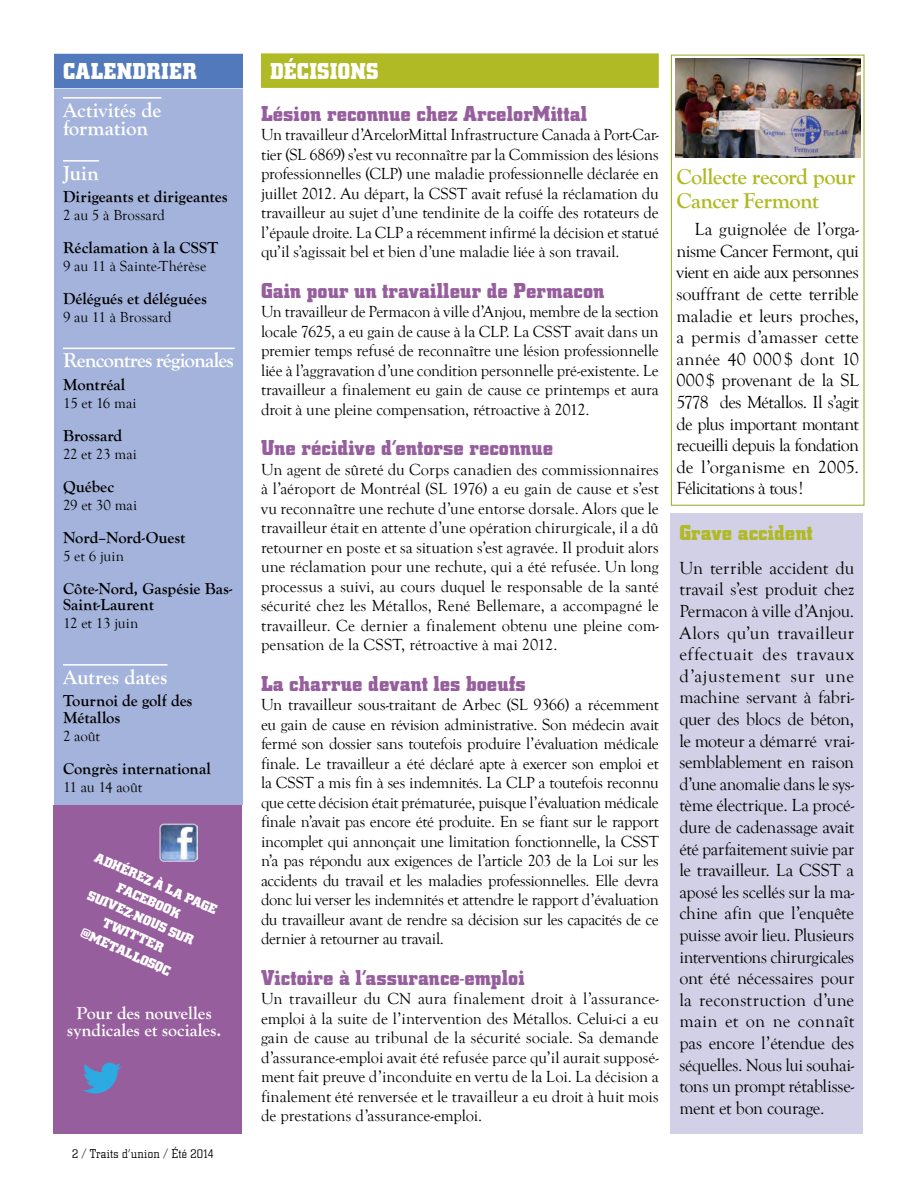
<style>
.page{position:relative;width:918px;height:1188px;background:#fff}
.page>*{position:absolute;margin:0;border:0;box-sizing:border-box;transform-origin:0 0}
.t1{font:700 24px "City D";letter-spacing:.015em;color:#fff}
.t2{font:700 22.5px "City D";letter-spacing:.01em;color:#965e9d}
.t3{font:700 22.5px/24px "Goudy Old Style T";letter-spacing:-.025em;color:#b0ba25}
.t4{font:700 22.5px "City D";color:#b0ba25}
.t5{font:700 21px/18px "Goudy Old Style T";letter-spacing:-.015em;color:#fff}
.t6{font:700 21px "Goudy Old Style T";letter-spacing:-.04em;color:#fff}
.t7{font:18px/21.6px "Goudy Old Style T";letter-spacing:-.02em;color:#000;text-align:justify}
.t8{font:700 18px/16.5px "Goudy Old Style T";color:#fff;text-align:center}
.t9{font:16.5px/19.5px "Goudy Old Style T";letter-spacing:-.01em;color:#000;text-align:justify}
.t10{font:700 16.5px/16.5px "Goudy Old Style T";letter-spacing:.005em;color:#000}
.t11{font:15px "Goudy Old Style T";color:#000}
.t12{font:700 14.4px/18.8px "City D";color:#fff;text-align:center;scale:1.1 1}
.t13{font:13.5px "City D Ligh";letter-spacing:.02em;color:#000}
</style>
<div class="page">
<div style="left:54px;top:89px;width:189px;height:716px;background:#a4b3db"></div>
<hr style="left:63px;top:97px;width:98px;height:2px;background:#fff">
<hr style="left:63px;top:160px;width:36px;height:2px;background:#fff">
<hr style="left:63px;top:348px;width:172px;height:1px;background:#fff">
<hr style="left:63px;top:664px;width:104px;height:2px;background:#fff">
<div style="left:54px;top:54px;width:189px;height:34px;background:#5279bc"></div>
<div style="left:53px;top:805px;width:189px;height:329px;background:#965e9d"></div>
<svg style="left:83px;top:1063px;width:38px;height:30px"></svg>
<svg style="left:197px;top:825px;width:1px;height:35px"></svg>
<img style="left:159px;top:824px;width:38px;height:38px">
<div style="left:670px;top:513px;width:193px;height:620px;background:#d1d0e6"></div>
<div style="left:261px;top:53px;width:398px;height:35px;background:#b0ba25"></div>
<div style="left:671px;top:55px;width:194px;height:451px;border:1px solid #a4b139"></div>
<img style="left:675px;top:59px;width:185px;height:98px">
<h1 class="t1" style="left:63px;top:58px;width:135px">Calendrier</h1>
<p class="t5" style="left:63px;top:101px;width:100px">Activités de formation</p>
<p class="t5" style="left:63px;top:164px;width:37px">Juin</p>
<p class="t10" style="left:63px;top:189px;width:166px">Dirigeants et dirigeantes</p>
<p class="t11" style="left:63px;top:207px;width:104px">2 au 5 à Brossard</p>
<p class="t10" style="left:63px;top:240px;width:157px">Réclamation à la CSST</p>
<p class="t11" style="left:63px;top:258px;width:145px">9 au 11 à Sainte-Thérèse</p>
<p class="t10" style="left:63px;top:291px;width:145px">Délégués et déléguées</p>
<p class="t11" style="left:63px;top:309px;width:110px">9 au 11 à Brossard</p>
<p class="t6" style="left:63px;top:348px;width:172px">Rencontres régionales</p>
<p class="t10" style="left:63px;top:376px;width:64px">Montréal</p>
<p class="t11" style="left:63px;top:394px;width:75px">15 et 16 mai</p>
<p class="t10" style="left:63px;top:427px;width:61px">Brossard</p>
<p class="t11" style="left:63px;top:445px;width:75px">22 et 23 mai</p>
<p class="t10" style="left:63px;top:478px;width:53px">Québec</p>
<p class="t11" style="left:63px;top:496px;width:76px">29 et 30 mai</p>
<p class="t10" style="left:63px;top:529px;width:124px">Nord–Nord-Ouest</p>
<p class="t11" style="left:63px;top:547px;width:62px">5 et 6 juin</p>
<p class="t10" style="left:63px;top:580px;width:171px">Côte-Nord, Gaspésie Bas-<br>Saint-Laurent</p>
<p class="t11" style="left:63px;top:615px;width:77px">12 et 13 juin</p>
<p class="t5" style="left:63px;top:668px;width:106px">Autres dates</p>
<p class="t10" style="left:63px;top:693px;width:131px">Tournoi de golf des<br>Métallos</p>
<p class="t11" style="left:63px;top:727px;width:39px">2 août</p>
<p class="t10" style="left:63px;top:760px;width:149px">Congrès international</p>
<p class="t11" style="left:63px;top:778px;width:81px">11 au 14 août</p>
<p class="t12" style="left:100px;top:847px;width:122px;rotate:24deg">Adhérez à la page<br>Facebook<br>Suivez-nous sur<br>Twitt er<br>@Met allosQc</p>
<p class="t8" style="left:67px;top:1005px;width:155px">Pour des nouvelles syndicales et sociales.</p>
<p class="t13" style="left:72px;top:1147px;width:143px">2 / Traits d’union / Été 2014</p>
<h1 class="t1" style="left:270px;top:58px;width:109px">Décisions</h1>
<h2 class="t2" style="left:261px;top:101px;width:328px">Lésion reconnue chez ArcelorMittal</h2>
<p class="t9" style="left:261px;top:126px;width:399px">Un travailleur d’ArcelorMittal Infrastructure Canada à Port-Car&shy;tier (SL 6869) s’est vu reconnaître par la Commission des lésions professionnelles (CLP) une maladie professionnelle déclarée en juillet 2012. Au départ, la CSST avait refusé la réclamation du travailleur au sujet d’une tendinite de la coiffe des rotateurs de l’épaule droite. La CLP a récemment infirmé la décision et statué qu’il s’agissait bel et bien d’une maladie liée à son travail.</p>
<h2 class="t2" style="left:261px;top:278px;width:345px">Gain pour un travailleur de Permacon</h2>
<p class="t9" style="left:261px;top:303px;width:399px">Un travailleur de Permacon à ville d’Anjou, membre de la section locale 7625, a eu gain de cause à la CLP. La CSST avait dans un premier temps refusé de reconnaître une lésion professionnelle liée à l’aggravation d’une condition personnelle pré-existente. Le travailleur a finalement eu gain de cause ce printemps et aura droit à une pleine compensation, rétroactive à 2012.</p>
<h2 class="t2" style="left:261px;top:435px;width:294px">Une récidive d’entorse reconnue</h2>
<p class="t9" style="left:261px;top:460px;width:399px">Un agent de sûreté du Corps canadien des commissionnaires à l’aéroport de Montréal (SL 1976) a eu gain de cause et s’est vu reconnaître une rechute d’une entorse dorsale. Alors que le travailleur était en attente d’une opération chirurgicale, il a dû retourner en poste et sa situation s’est agravée. Il produit alors une réclamation pour une rechute, qui a été refusée. Un long processus a suivi, au cours duquel le responsable de la santé sécurité chez les Métallos, René Bellemare, a accompagné le travailleur. Ce dernier a finalement obtenu une pleine com&shy;pensation de la CSST, rétroactive à mai 2012.</p>
<h2 class="t2" style="left:261px;top:671px;width:266px">La charrue devant les boeufs</h2>
<p class="t9" style="left:261px;top:696px;width:399px">Un travailleur sous-traitant de Arbec (SL 9366) a récemment eu gain de cause en révision administrative. Son médecin avait fermé son dossier sans toutefois produire l’évaluation médicale finale. Le travailleur a été déclaré apte à exercer son emploi et la CSST a mis fin à ses indemnités. La CLP a toutefois reconnu que cette décision était prématurée, puisque l’évaluation médicale finale n’avait pas encore été produite. En se fiant sur le rapport incomplet qui annonçait une limitation fonctionnelle, la CSST n’a pas répondu aux exigences de l’article 203 de la Loi sur les accidents du travail et les maladies professionnelles. Elle devra donc lui verser les indemnités et attendre le rapport d’évaluation du travailleur avant de rendre sa décision sur les capacités de ce dernier à retourner au travail.</p>
<h2 class="t2" style="left:261px;top:965px;width:265px">Victoire à l’assurance-emploi</h2>
<p class="t9" style="left:261px;top:990px;width:399px">Un travailleur du CN aura finalement droit à l’assurance&shy;emploi à la suite de l’intervention des Métallos. Celui-ci a eu gain de cause au tribunal de la sécurité sociale. Sa demande d’assurance-emploi avait été refusée parce qu’il aurait supposé&shy;ment fait preuve d’inconduite en vertu de la Loi. La décision a finalement été renversée et le travailleur a eu droit à huit mois de prestations d’assurance-emploi.</p>
<h2 class="t3" style="left:676px;top:165px;width:181px">Collecte record pour<br>Cancer Fermont</h2>
<p class="t7" style="left:676px;top:219px;width:184px;text-indent:18px">La guignolée de l’orga&shy;nisme Cancer Fermont, qui vient en aide aux personnes souffrant de cette terrible maladie et leurs proches, a permis d’amasser cette année 40 000 $ dont 10<br>000$ provenant de la SL 5778 des Métallos. Il s’agit de plus important montant recueilli depuis la fondation de l’organisme en 2005.<br>Félicitations à tous!</p>
<h2 class="t4" style="left:679px;top:520px;width:135px">Grave accident</h2>
<p class="t7" style="left:679px;top:558px;width:176px">Un terrible accident du travail s’est produit chez Permacon à ville d’Anjou.<br>Alors qu’un travailleur effectuait des travaux d’ajustement sur une machine servant à fabri&shy;quer des blocs de béton, le moteur a démarré vrai&shy;semblablement en raison d’une anomalie dans le sys&shy;tème électrique. La procé&shy;dure de cadenassage avait été parfaitement suivie par le travailleur. La CSST a aposé les scellés sur la ma&shy;chine afin que l’enquête puisse avoir lieu. Plusieurs interventions chirurgicales ont été nécessaires pour la reconstruction d’une main et on ne connaît pas encore l’étendue des séquelles. Nous lui souhai&shy;tons un prompt rétablisse&shy;ment et bon courage.</p>
</div>
